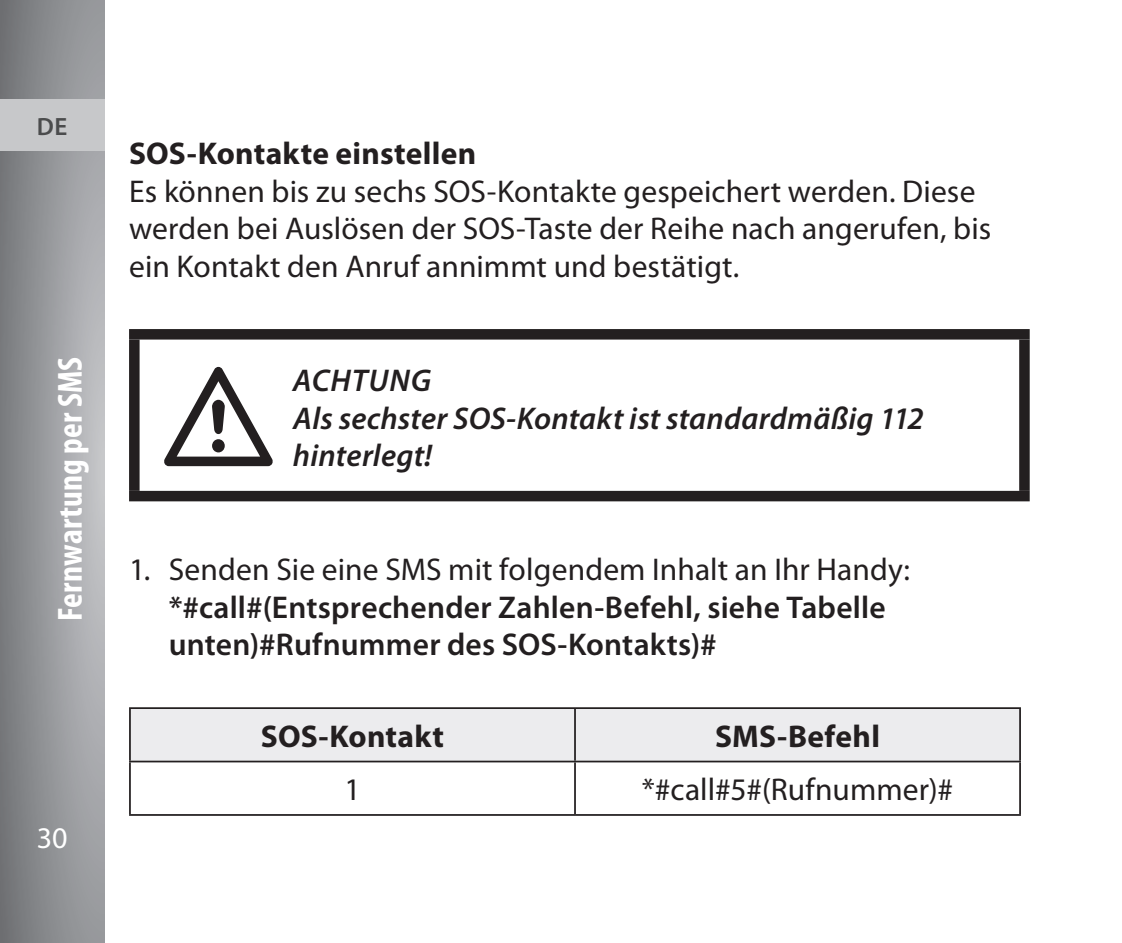
<style>
.page{position:relative;width:1122px;height:943px;background:#fff}
.page>*{position:absolute;margin:0;border:0;box-sizing:border-box;transform-origin:0 0}
.t1{font:700 condensed 35px "Myriad Pro";letter-spacing:.005em;color:#fff}
.t2{font:31.5px/37.8px "Myriad Pro";letter-spacing:.005em;color:#231f20}
.t3{font:600 31.5px/37.8px "Myriad Pro";letter-spacing:.005em;color:#231f20}
.t4{font:italic 600 31.5px/37.8px "Myriad Pro";letter-spacing:.005em;color:#231f20}
.t5{font:700 31.5px "Myriad Pro";letter-spacing:.005em;color:#231f20}
.t6{font:30.1px "Myriad Pro";color:#fff}
.t7{font:600 25.2px "Myriad Pro";color:#4b4c4d}
</style>
<div class="page">
<svg style="left:0;top:0;width:104px;height:943px;background:#95979a"></svg>
<div style="left:0;top:99px;width:104px;height:51px;background:#c7c8ca"></div>
<div style="left:129px;top:329px;width:900px;height:10px;background:#231f20"></div>
<div style="left:129px;top:339px;width:10px;height:152px;background:#231f20"></div>
<div style="left:1018px;top:339px;width:11px;height:152px;background:#231f20"></div>
<div style="left:129px;top:491px;width:900px;height:10px;background:#231f20"></div>
<svg style="left:164px;top:367px;width:109px;height:99px"></svg>
<div style="left:131px;top:709px;width:887px;height:51px;background:#ececee"></div>
<svg style="left:131px;top:762px;width:887px;height:52px"></svg>
<hr style="left:574px;top:709px;width:1px;height:51px;background:#231f20">
<hr style="left:129px;top:760px;width:446px;height:2px;background:#231f20">
<hr style="left:575px;top:760px;width:445px;height:2px;background:#231f20">
<hr style="left:574px;top:762px;width:1px;height:52px;background:#231f20">
<hr style="left:129px;top:814px;width:446px;height:1px;background:#231f20">
<hr style="left:575px;top:814px;width:445px;height:1px;background:#231f20">
<hr style="left:129px;top:707px;width:446px;height:2px;background:#231f20">
<hr style="left:129px;top:709px;width:2px;height:51px;background:#231f20">
<hr style="left:575px;top:707px;width:445px;height:2px;background:#231f20">
<hr style="left:1018px;top:709px;width:2px;height:51px;background:#231f20">
<hr style="left:129px;top:762px;width:2px;height:52px;background:#231f20">
<hr style="left:1018px;top:762px;width:2px;height:52px;background:#231f20">
<p class="t7" style="left:37px;top:111px;width:32px">DE</p>
<p class="t1" style="left:48px;top:621px;width:266px;rotate:-90deg">Fernwartung per SMS</p>
<p class="t6" style="left:37px;top:819px;width:32px">30</p>
<p class="t5" style="left:129px;top:133px;width:348px">SOS-Kontakte einstellen</p>
<p class="t2" style="left:129px;top:172px;width:863px">Es können bis zu sechs SOS-Kontakte gespeichert werden. Diese werden bei Auslösen der SOS-Taste der Reihe nach angerufen, bis ein Kontakt den Anruf annimmt und bestätigt.</p>
<p class="t4" style="left:293px;top:360px;width:632px">ACHTUNG<br>Als sechster SOS-Kontakt ist standardmäßig 112 hinterlegt!</p>
<p class="t2" style="left:129px;top:550px;width:782px">1. Senden Sie eine SMS mit folgendem Inhalt an Ihr Handy:</p>
<p class="t3" style="left:169px;top:587px;width:718px">*#call#(Entsprechender Zahlen-Befehl, siehe Tabelle unten)#Rufnummer des SOS-Kontakts)#</p>
<p class="t5" style="left:261px;top:715px;width:185px">SOS-Kontakt</p>
<p class="t5" style="left:715px;top:715px;width:166px">SMS-Befehl</p>
<p class="t2" style="left:344px;top:770px;width:18px">1</p>
<p class="t2" style="left:641px;top:770px;width:313px">*#call#5#(Rufnummer)#</p>
</div>
